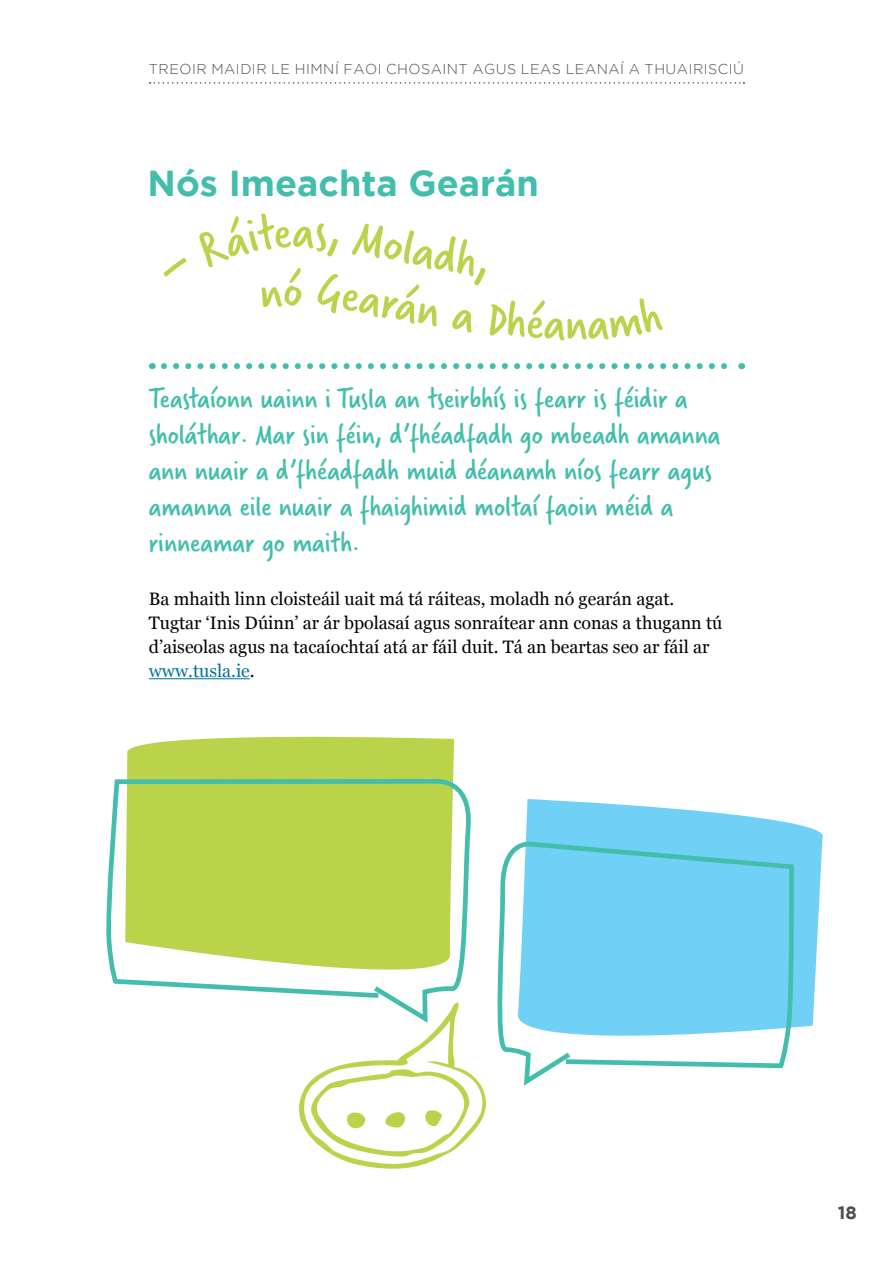
<style>
.page{position:relative;width:893px;height:1263px;background:#fff}
.page>*{position:absolute;margin:0;border:0;box-sizing:border-box;transform-origin:0 0}
.t1{font:52.5px "Verveine";color:#bad34a}
.t2{font:700 36px "Gotham";color:#43beac}
.t3{font:30px/36px "Verveine";color:#43beac}
.t4{font:18px/24px "Georgia";color:#000}
.t5{font:700 18px "Gotham";color:#4b4f52}
.t6{font:300 14.25px "Gotham";letter-spacing:.035em;color:#4b4f52}
.s1{color:#007298}
</style>
<div class="page">
<svg style="left:150px;top:82px;width:594px;height:2px"></svg>
<svg style="left:164px;top:363px;width:563px;height:6px"></svg>
<hr style="left:149px;top:678px;width:101px;height:1px;background:#007298">
<svg style="left:299px;top:1027px;width:187px;height:142px"></svg>
<svg style="left:127px;top:736px;width:327px;height:39px;background:#bed656"></svg>
<svg style="left:526px;top:799px;width:297px;height:228px;fill:#71d0f6"></svg>
<svg style="left:106px;top:775px;width:365px;height:252px"></svg>
<svg style="left:497px;top:836px;width:300px;height:250px"></svg>
<p class="t6" style="left:149px;top:61px;width:597px">TREOIR MAIDIR LE HIMNÍ FAOI CHOSAINT AGUS LEAS LEANAÍ A THUAIRISCIÚ</p>
<p class="t2" style="left:148px;top:163px;width:393px">Nós Imeachta Gearán</p>
<h1 class="t1" style="left:292px;top:195px;width:24px">a</h1>
<h1 class="t1" style="left:392px;top:207px;width:76px;rotate:12deg">olad</h1>
<h1 class="t1" style="left:565px;top:287px;width:25px">n</h1>
<p class="t3" style="left:149px;top:381px;width:573px">Teastaíonn uainn i Tusla an tseirbhís is fearr is féidir a sholáthar. Mar sin féin, d’fhéadfadh go mbeadh amanna ann nuair a d’fhéadfadh muid déanamh níos fearr agus amanna eile nuair a fhaighimid moltaí faoin méid a rinneamar go maith.</p>
<p class="t4" style="left:149px;top:587px;width:575px">Ba mhaith linn cloisteáil uait má tá ráiteas, moladh nó gearán agat.<br>Tugtar ‘Inis Dúinn’ ar ár bpolasaí agus sonraítear ann conas a thugann tú d’aiseolas agus na tacaíochtaí atá ar fáil duit. Tá an beartas seo ar fáil ar <span class="s1">www.tusla.ie</span>.</p>
<p class="t5" style="left:838px;top:1202px;width:20px">18</p>
</div>
